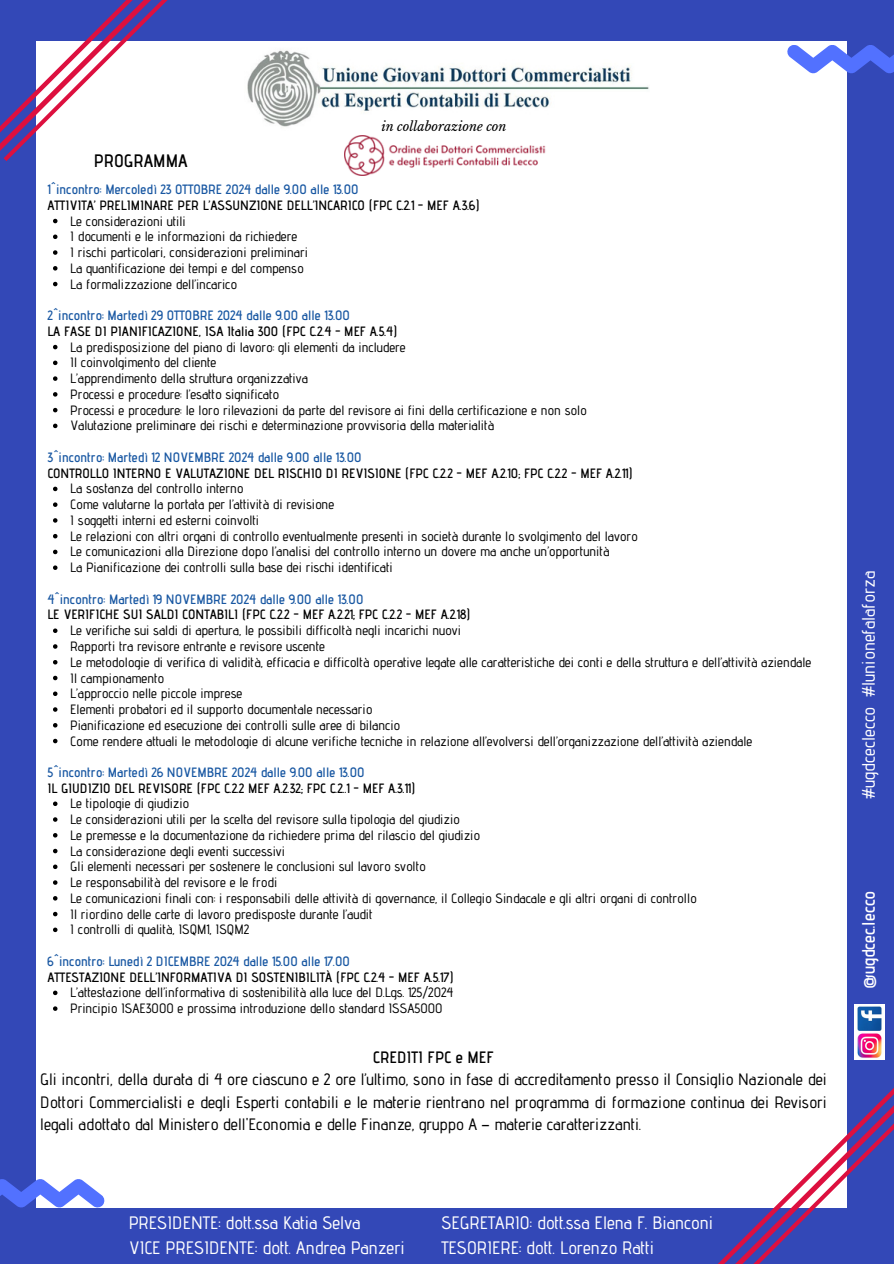
<style>
.page{position:relative;width:894px;height:1264px;background:#fff}
.page>*{position:absolute;margin:0;border:0;box-sizing:border-box;transform-origin:0 0}
.t1{font:500 18px/24.8px "Advent Pro";color:#fff}
.t2{font:600 18px "Advent Pro";color:#fff}
.t3{font:600 18px "Advent Pro";color:#000}
.t4{font:500 16.5px/22.5px "Advent Pro";color:#000}
.t5{font:500 13.5px "Advent Pro";color:#000}
.t6{font:600 13.5px/15.8px "Advent Pro";color:#000}
.t7{font:italic 12.75px "Libre Baskerville";color:#000}
.s1{color:#1857a2}
.s2{font-weight:600}
.s3{font-family:"Noto Sans";font-weight:400}
</style>
<div class="page">
<div style="left:0;top:0;width:893px;height:1263px;background:#3348b7"></div>
<div style="left:36px;top:41px;width:810px;height:1166px;background:#fff"></div>
<svg style="left:787px;top:45px;width:106px;height:28px"></svg>
<svg style="left:3px;top:0;width:165px;height:161px"></svg>
<svg style="left:0;top:1179px;width:104px;height:28px"></svg>
<svg style="left:562px;top:1104px;width:331px;height:159px"></svg>
<img style="left:854px;top:1004px;width:30px;height:55px">
<img style="left:247px;top:50px;width:402px;height:77px">
<img style="left:344px;top:135px;width:202px;height:41px">
<svg style="left:53px;top:219px;width:4px;height:4px"></svg>
<svg style="left:53px;top:234px;width:4px;height:5px"></svg>
<svg style="left:53px;top:250px;width:4px;height:5px"></svg>
<svg style="left:53px;top:266px;width:4px;height:4px"></svg>
<svg style="left:53px;top:282px;width:4px;height:4px"></svg>
<svg style="left:53px;top:345px;width:4px;height:4px"></svg>
<svg style="left:53px;top:360px;width:4px;height:5px"></svg>
<svg style="left:53px;top:376px;width:4px;height:5px"></svg>
<svg style="left:53px;top:392px;width:4px;height:4px"></svg>
<svg style="left:53px;top:408px;width:4px;height:4px"></svg>
<svg style="left:53px;top:423px;width:4px;height:5px"></svg>
<svg style="left:53px;top:486px;width:4px;height:5px"></svg>
<svg style="left:53px;top:502px;width:4px;height:5px"></svg>
<svg style="left:53px;top:518px;width:4px;height:4px"></svg>
<svg style="left:53px;top:534px;width:4px;height:4px"></svg>
<svg style="left:53px;top:549px;width:4px;height:5px"></svg>
<svg style="left:53px;top:565px;width:4px;height:5px"></svg>
<svg style="left:53px;top:628px;width:4px;height:5px"></svg>
<svg style="left:53px;top:644px;width:4px;height:4px"></svg>
<svg style="left:53px;top:660px;width:4px;height:4px"></svg>
<svg style="left:53px;top:675px;width:4px;height:5px"></svg>
<svg style="left:53px;top:691px;width:4px;height:5px"></svg>
<svg style="left:53px;top:707px;width:4px;height:4px"></svg>
<svg style="left:53px;top:723px;width:4px;height:4px"></svg>
<svg style="left:53px;top:738px;width:4px;height:5px"></svg>
<svg style="left:53px;top:801px;width:4px;height:5px"></svg>
<svg style="left:53px;top:817px;width:4px;height:4px"></svg>
<svg style="left:53px;top:833px;width:4px;height:4px"></svg>
<svg style="left:53px;top:848px;width:4px;height:5px"></svg>
<svg style="left:53px;top:864px;width:4px;height:5px"></svg>
<svg style="left:53px;top:880px;width:4px;height:4px"></svg>
<svg style="left:53px;top:896px;width:4px;height:4px"></svg>
<svg style="left:53px;top:911px;width:4px;height:5px"></svg>
<svg style="left:53px;top:927px;width:4px;height:5px"></svg>
<svg style="left:53px;top:990px;width:4px;height:5px"></svg>
<svg style="left:53px;top:1006px;width:4px;height:4px"></svg>
<h3 class="t3" style="left:94px;top:150px;width:95px">PROGRAMMA</h3>
<p class="t7" style="left:381px;top:119px;width:127px">in collaborazione con</p>
<p class="t6" style="left:47px;top:181px;width:433px"><span class="s1">1^incontro: Mercoledì 23 OTTOBRE 2024 dalle 9.00 alle 13.00<br></span>ATTIVITA’ PRELIMINARE PER L’ASSUNZIONE DELL’INCARICO (FPC C.2.1 - MEF A.3.6)</p>
<p class="t5" style="left:70px;top:212px;width:117px">Le considerazioni utili</p>
<h3 class="t5" style="left:70px;top:228px;width:228px">I documenti e le informazioni da richiedere</h3>
<p class="t5" style="left:70px;top:244px;width:239px">I rischi particolari, considerazioni preliminari</p>
<p class="t5" style="left:70px;top:260px;width:235px">La quantificazione dei tempi e del compenso</p>
<p class="t5" style="left:70px;top:275px;width:168px">La formalizzazione dell’incarico</p>
<p class="t6" style="left:47px;top:307px;width:351px"><span class="s1">2^incontro: Martedì 29 OTTOBRE 2024 dalle 9.00 alle 13.00<br></span>LA FASE DI PIANIFICAZIONE, ISA Italia 300 (FPC C.2.4 - MEF A.5.4)</p>
<p class="t5" style="left:70px;top:338px;width:337px">La predisposizione del piano di lavoro: gli elementi da includere</p>
<p class="t5" style="left:70px;top:354px;width:148px">Il coinvolgimento del cliente</p>
<h3 class="t5" style="left:70px;top:370px;width:239px">L’apprendimento della struttura organizzativa</h3>
<p class="t5" style="left:70px;top:386px;width:210px">Processi e procedure: l’esatto significato</p>
<p class="t5" style="left:70px;top:401px;width:517px">Processi e procedure: le loro rilevazioni da parte del revisore ai fini della certificazione e non solo</p>
<p class="t5" style="left:70px;top:417px;width:425px">Valutazione preliminare dei rischi e determinazione provvisoria della materialità</p>
<p class="t6" style="left:47px;top:449px;width:586px"><span class="s1">3^incontro: Martedì 12 NOVEMBRE 2024 dalle 9.00 alle 13.00<br></span>CONTROLLO INTERNO E VALUTAZIONE DEL RISCHIO DI REVISIONE (FPC C.2.2 - MEF A.2.10; FPC C.2.2 - MEF A.2.11)</p>
<p class="t5" style="left:70px;top:480px;width:174px">La sostanza del controllo interno</p>
<p class="t5" style="left:70px;top:496px;width:265px">Come valutarne la portata per l’attività di revisione</p>
<h3 class="t5" style="left:70px;top:512px;width:190px">I soggetti interni ed esterni coinvolti</h3>
<p class="t5" style="left:70px;top:527px;width:568px">Le relazioni con altri organi di controllo eventualmente presenti in società durante lo svolgimento del lavoro</p>
<p class="t5" style="left:70px;top:543px;width:540px">Le comunicazioni alla Direzione dopo l’analisi del controllo interno un dovere ma anche un’opportunità</p>
<p class="t5" style="left:70px;top:559px;width:324px">La Pianificazione dei controlli sulla base dei rischi identificati</p>
<p class="t6" style="left:47px;top:591px;width:424px"><span class="s1">4^incontro: Martedì 19 NOVEMBRE 2024 dalle 9.00 alle 13.00<br></span>LE VERIFICHE SUI SALDI CONTABILI (FPC C.2.2 - MEF A.2.21; FPC C.2.2 - MEF A.2.18)</p>
<p class="t5" style="left:70px;top:622px;width:392px">Le verifiche sui saldi di apertura, le possibili difficoltà negli incarichi nuovi</p>
<p class="t5" style="left:70px;top:638px;width:256px">Rapporti tra revisore entrante e revisore uscente</p>
<p class="t5" style="left:70px;top:653px;width:742px">Le metodologie di verifica di validità, efficacia e difficoltà operative legate alle caratteristiche dei conti e della struttura e dell’attività aziendale</p>
<p class="t5" style="left:70px;top:669px;width:95px">Il campionamento</p>
<h3 class="t5" style="left:70px;top:685px;width:173px">L’approccio nelle piccole imprese</h3>
<p class="t5" style="left:70px;top:701px;width:303px">Elementi probatori ed il supporto documentale necessario</p>
<p class="t5" style="left:70px;top:716px;width:331px">Pianificazione ed esecuzione dei controlli sulle aree di bilancio</p>
<p class="t5" style="left:70px;top:732px;width:683px">Come rendere attuali le metodologie di alcune verifiche tecniche in relazione all’evolversi dell’organizzazione dell’attività aziendale</p>
<p class="t6" style="left:47px;top:764px;width:369px"><span class="s1">5^incontro: Martedì 26 NOVEMBRE 2024 dalle 9.00 alle 13.00<br></span>IL GIUDIZIO DEL REVISORE (FPC C.2.2 MEF A.2.32; FPC C.2..1 - MEF A.3.11)</p>
<p class="t5" style="left:70px;top:795px;width:120px">Le tipologie di giudizio</p>
<p class="t5" style="left:70px;top:811px;width:391px">Le considerazioni utili per la scelta del revisore sulla tipologia del giudizio</p>
<p class="t5" style="left:70px;top:826px;width:411px">Le premesse e la documentazione da richiedere prima del rilascio del giudizio</p>
<p class="t5" style="left:70px;top:842px;width:216px">La considerazione degli eventi successivi</p>
<p class="t5" style="left:70px;top:858px;width:357px">Gli elementi necessari per sostenere le conclusioni sul lavoro svolto</p>
<h3 class="t5" style="left:70px;top:874px;width:208px">Le responsabilità del revisore e le frodi</h3>
<p class="t5" style="left:70px;top:889px;width:627px">Le comunicazioni finali con: i responsabili delle attività di governance, il Collegio Sindacale e gli altri organi di controllo</p>
<p class="t5" style="left:70px;top:905px;width:303px">Il riordino delle carte di lavoro predisposte durante l’audit</p>
<h2 class="t5" style="left:70px;top:921px;width:180px">I controlli di qualità, ISQM1, ISQM2</h2>
<p class="t6" style="left:47px;top:953px;width:407px"><span class="s1">6^incontro: Lunedì 2 DICEMBRE 2024 dalle 15.00 alle 17.00<br></span>ATTESTAZIONE DELL’INFORMATIVA DI SOSTENIBILITÀ (FPC C.2.4 - MEF A.5.17)</p>
<h2 class="t5" style="left:70px;top:984px;width:384px">L’attestazione dell’informativa di sostenibilità alla luce del D.Lgs. 125/2024</h2>
<h2 class="t5" style="left:70px;top:1000px;width:373px">Principio ISAE3000 e prossima introduzione dello standard ISSA5000</h2>
<p class="t4" style="left:40px;top:1045px;width:787px;text-indent:332px"><span class="s2">CREDITI FPC e MEF<br></span>Gli incontri, della durata di 4 ore ciascuno e 2 ore l’ultimo, sono in fase di accreditamento presso il Consiglio Nazionale dei Dottori Commercialisti e degli Esperti contabili e le materie rientrano nel programma di formazione continua dei Revisori legali adottato dal Ministero dell'Economia e delle Finanze, gruppo A <span class="s3">–</span> materie caratterizzanti.</p>
<p class="t1" style="left:129px;top:1209px;width:277px">PRESIDENTE: dott.ssa Katia Selva<br>VICE PRESIDENTE: dott. Andrea Panzeri</p>
<p class="t1" style="left:441px;top:1209px;width:273px">SEGRETARIO: dott.ssa Elena F. Bianconi<br>TESORIERE: dott. Lorenzo Ratti</p>
<p class="t1" style="left:855px;top:798px;width:229px;rotate:-90deg">#ugdceclecco #lunionefalaforza</p>
<p class="t2" style="left:857px;top:987px;width:99px;rotate:-90deg">@ugdcec.lecco</p>
</div>
